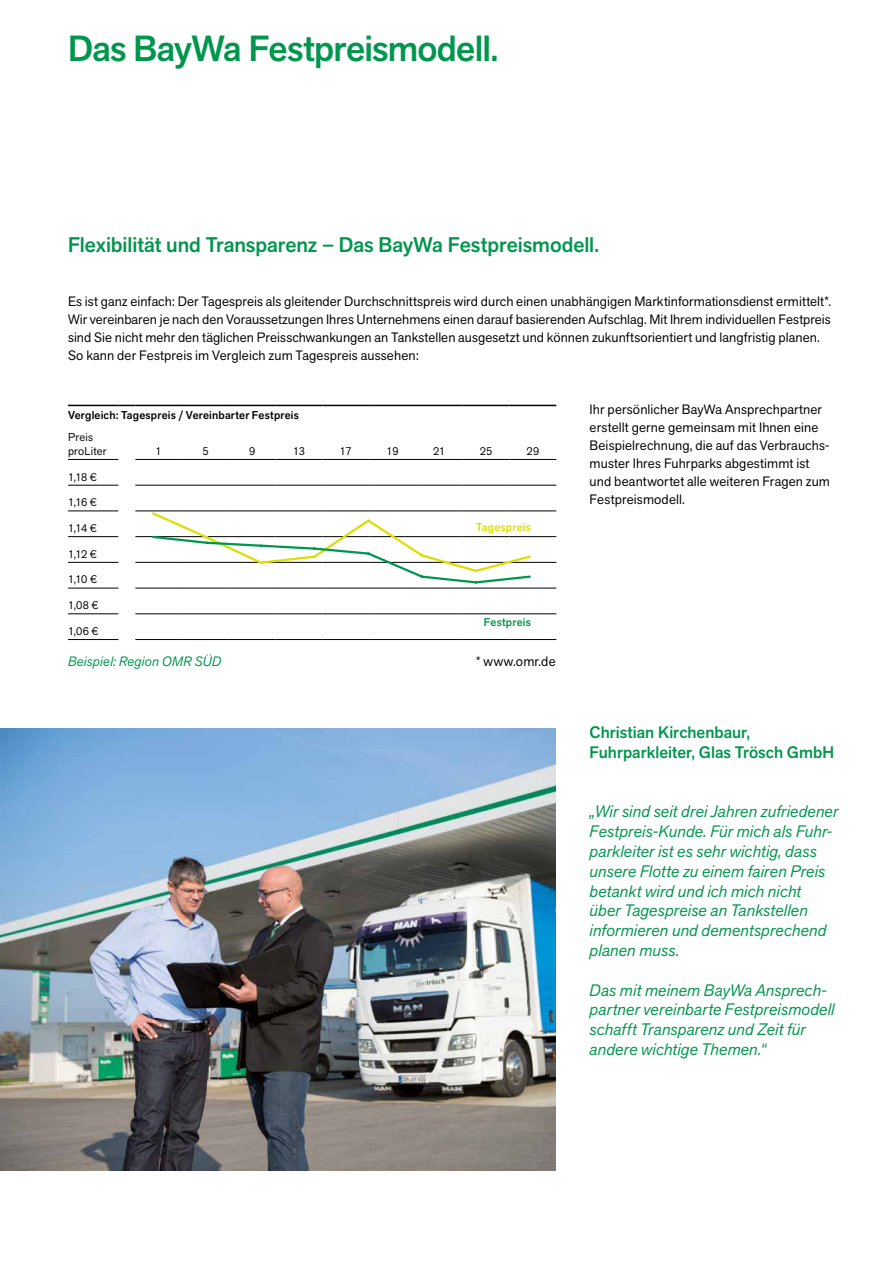
<style>
.page{position:relative;width:893px;height:1263px;background:#fff}
.page>*{position:absolute;margin:0;border:0;box-sizing:border-box;transform-origin:0 0}
.t1{font:500 36px "Akzid Grtsk Next";letter-spacing:-.02em;color:#00964e}
.t2{font:500 21px "Akzid Grtsk Next";color:#00964e}
.t3{font:italic 16.5px/19.8px "Akzid Grtsk Next";letter-spacing:.005em;color:#00964e}
.t4{font:500 16.5px/19.8px "Akzid Grtsk Next";color:#00964e}
.t5{font:13.5px/18px "Akzid Grtsk Next";letter-spacing:.005em;color:#000}
.t6{font:italic 13.5px "Akzid Grtsk Next";letter-spacing:.01em;color:#00964e}
.t7{font:11.25px/13.5px "Akzid Grtsk Next";letter-spacing:.01em;color:#000}
.t8{font:500 11.25px "Akzid Grtsk Next";letter-spacing:.015em;color:#000}
.t9{font:500 11.25px "Akzid Grtsk Next";letter-spacing:.015em;color:#dedd00}
.t10{font:500 11.25px "Akzid Grtsk Next";letter-spacing:.02em;color:#00964e}
</style>
<div class="page">
<img style="left:0;top:728px;width:556px;height:442px">
<hr style="left:68px;top:405px;width:50px;height:1px;background:#000">
<svg style="left:118px;top:405px;width:17px;height:1px"></svg>
<hr style="left:135px;top:405px;width:47px;height:1px;background:#000">
<hr style="left:182px;top:405px;width:47px;height:1px;background:#000">
<hr style="left:229px;top:405px;width:47px;height:1px;background:#000">
<hr style="left:276px;top:405px;width:46px;height:1px;background:#000">
<hr style="left:322px;top:405px;width:47px;height:1px;background:#000">
<hr style="left:369px;top:405px;width:47px;height:1px;background:#000">
<hr style="left:416px;top:405px;width:47px;height:1px;background:#000">
<hr style="left:463px;top:405px;width:47px;height:1px;background:#000">
<hr style="left:510px;top:405px;width:46px;height:1px;background:#000">
<hr style="left:68px;top:459px;width:50px;height:1px;background:#000">
<hr style="left:135px;top:459px;width:47px;height:1px;background:#000">
<hr style="left:182px;top:459px;width:47px;height:1px;background:#000">
<hr style="left:229px;top:459px;width:47px;height:1px;background:#000">
<hr style="left:276px;top:459px;width:46px;height:1px;background:#000">
<hr style="left:322px;top:459px;width:47px;height:1px;background:#000">
<hr style="left:369px;top:459px;width:47px;height:1px;background:#000">
<hr style="left:416px;top:459px;width:47px;height:1px;background:#000">
<hr style="left:463px;top:459px;width:47px;height:1px;background:#000">
<hr style="left:510px;top:459px;width:46px;height:1px;background:#000">
<hr style="left:68px;top:485px;width:50px;height:1px;background:#000">
<hr style="left:135px;top:485px;width:47px;height:1px;background:#000">
<hr style="left:182px;top:485px;width:47px;height:1px;background:#000">
<hr style="left:229px;top:485px;width:47px;height:1px;background:#000">
<hr style="left:276px;top:485px;width:46px;height:1px;background:#000">
<hr style="left:322px;top:485px;width:47px;height:1px;background:#000">
<hr style="left:369px;top:485px;width:47px;height:1px;background:#000">
<hr style="left:416px;top:485px;width:47px;height:1px;background:#000">
<hr style="left:463px;top:485px;width:47px;height:1px;background:#000">
<hr style="left:510px;top:485px;width:46px;height:1px;background:#000">
<hr style="left:68px;top:511px;width:50px;height:1px;background:#000">
<hr style="left:135px;top:511px;width:47px;height:1px;background:#000">
<hr style="left:510px;top:511px;width:46px;height:1px;background:#000">
<hr style="left:68px;top:536px;width:50px;height:1px;background:#000">
<hr style="left:135px;top:536px;width:47px;height:1px;background:#000">
<hr style="left:510px;top:536px;width:46px;height:1px;background:#000">
<hr style="left:68px;top:562px;width:50px;height:1px;background:#000">
<hr style="left:135px;top:562px;width:47px;height:1px;background:#000">
<hr style="left:510px;top:562px;width:46px;height:1px;background:#000">
<hr style="left:68px;top:588px;width:50px;height:1px;background:#000">
<hr style="left:135px;top:588px;width:47px;height:1px;background:#000">
<hr style="left:182px;top:588px;width:47px;height:1px;background:#000">
<hr style="left:229px;top:588px;width:47px;height:1px;background:#000">
<hr style="left:276px;top:588px;width:46px;height:1px;background:#000">
<hr style="left:322px;top:588px;width:47px;height:1px;background:#000">
<hr style="left:369px;top:588px;width:47px;height:1px;background:#000">
<hr style="left:416px;top:588px;width:47px;height:1px;background:#000">
<hr style="left:463px;top:588px;width:47px;height:1px;background:#000">
<hr style="left:510px;top:588px;width:46px;height:1px;background:#000">
<hr style="left:68px;top:613px;width:50px;height:1px;background:#000">
<hr style="left:135px;top:613px;width:47px;height:1px;background:#000">
<hr style="left:182px;top:613px;width:47px;height:1px;background:#000">
<hr style="left:229px;top:613px;width:47px;height:1px;background:#000">
<hr style="left:276px;top:613px;width:46px;height:1px;background:#000">
<hr style="left:322px;top:613px;width:47px;height:1px;background:#000">
<hr style="left:369px;top:613px;width:47px;height:1px;background:#000">
<hr style="left:416px;top:613px;width:47px;height:1px;background:#000">
<hr style="left:463px;top:613px;width:47px;height:1px;background:#000">
<hr style="left:510px;top:613px;width:46px;height:1px;background:#000">
<hr style="left:68px;top:639px;width:50px;height:1px;background:#000">
<hr style="left:135px;top:639px;width:47px;height:1px;background:#000">
<hr style="left:182px;top:639px;width:47px;height:1px;background:#000">
<hr style="left:229px;top:639px;width:47px;height:1px;background:#000">
<hr style="left:276px;top:639px;width:46px;height:1px;background:#000">
<hr style="left:322px;top:639px;width:47px;height:1px;background:#000">
<hr style="left:369px;top:639px;width:47px;height:1px;background:#000">
<hr style="left:416px;top:639px;width:47px;height:1px;background:#000">
<hr style="left:463px;top:639px;width:47px;height:1px;background:#000">
<hr style="left:510px;top:639px;width:46px;height:1px;background:#000">
<svg style="left:150px;top:510px;width:382px;height:74px"></svg>
<h1 class="t1" style="left:68px;top:25px;width:432px">Das BayWa Festpreismodell.</h1>
<h2 class="t2" style="left:68px;top:231px;width:532px">Flexibilität und Transparenz – Das BayWa Festpreismodell.</h2>
<p class="t5" style="left:68px;top:292px;width:765px">Es ist ganz einfach: Der Tagespreis als gleitender Durchschnittspreis wird durch einen unabhängigen Marktinformationsdienst ermittelt*.<br>Wir vereinbaren je nach den Voraussetzungen Ihres Unternehmens einen darauf basierenden Aufschlag. Mit Ihrem individuellen Festpreis sind Sie nicht mehr den täglichen Preisschwankungen an Tankstellen ausgesetzt und können zukunftsorientiert und langfristig planen.<br>So kann der Festpreis im Vergleich zum Tagespreis aussehen:</p>
<p class="t8" style="left:68px;top:407px;width:232px">Vergleich: Tagespreis / Vereinbarter Festpreis</p>
<p class="t7" style="left:68px;top:430px;width:40px">Preis proLiter</p>
<p class="t7" style="left:156px;top:444px;width:8px">1</p>
<p class="t7" style="left:202px;top:444px;width:8px">5</p>
<p class="t7" style="left:249px;top:444px;width:8px">9</p>
<p class="t7" style="left:293px;top:444px;width:13px">13</p>
<p class="t7" style="left:340px;top:444px;width:13px">17</p>
<p class="t7" style="left:387px;top:444px;width:13px">19</p>
<p class="t7" style="left:433px;top:444px;width:14px">21</p>
<p class="t7" style="left:480px;top:444px;width:14px">25</p>
<p class="t7" style="left:527px;top:444px;width:14px">29</p>
<p class="t7" style="left:68px;top:470px;width:31px">1,18 €</p>
<p class="t7" style="left:68px;top:495px;width:31px">1,16 €</p>
<p class="t7" style="left:68px;top:521px;width:31px">1,14 €</p>
<p class="t7" style="left:68px;top:547px;width:31px">1,12 €</p>
<p class="t7" style="left:68px;top:573px;width:31px">1,10 €</p>
<p class="t7" style="left:68px;top:598px;width:32px">1,08 €</p>
<p class="t7" style="left:68px;top:624px;width:32px">1,06 €</p>
<p class="t9" style="left:476px;top:519px;width:56px">Tagespreis</p>
<p class="t10" style="left:484px;top:614px;width:48px">Festpreis</p>
<p class="t6" style="left:68px;top:653px;width:155px">Beispiel: Region OMR SÜD</p>
<p class="t5" style="left:476px;top:652px;width:81px">* www.omr.de</p>
<p class="t5" style="left:590px;top:400px;width:242px">Ihr persönlicher BayWa Ansprechpartner erstellt gerne gemeinsam mit Ihnen eine Beispielrechnung, die auf das Verbrauchs&shy;muster Ihres Fuhrparks abgestimmt ist und beantwortet alle weiteren Fragen zum Festpreismodell.</p>
<p class="t4" style="left:590px;top:722px;width:246px">Christian Kirchenbaur,<br>Fuhrparkleiter, Glas Trösch GmbH</p>
<p class="t3" style="left:590px;top:801px;width:250px">„Wir sind seit drei Jahren zufriedener<br>Festpreis-Kunde. Für mich als Fuhr&shy;parkleiter ist es sehr wichtig, dass unsere Flotte zu einem fairen Preis betankt wird und ich mich nicht<br>über Tagespreise an Tankstellen informieren und dementsprechend planen muss.</p>
<p class="t3" style="left:590px;top:980px;width:247px">Das mit meinem BayWa Ansprech&shy;partner vereinbarte Festpreismodell schafft Transparenz und Zeit für andere wichtige Themen.“</p>
</div>
